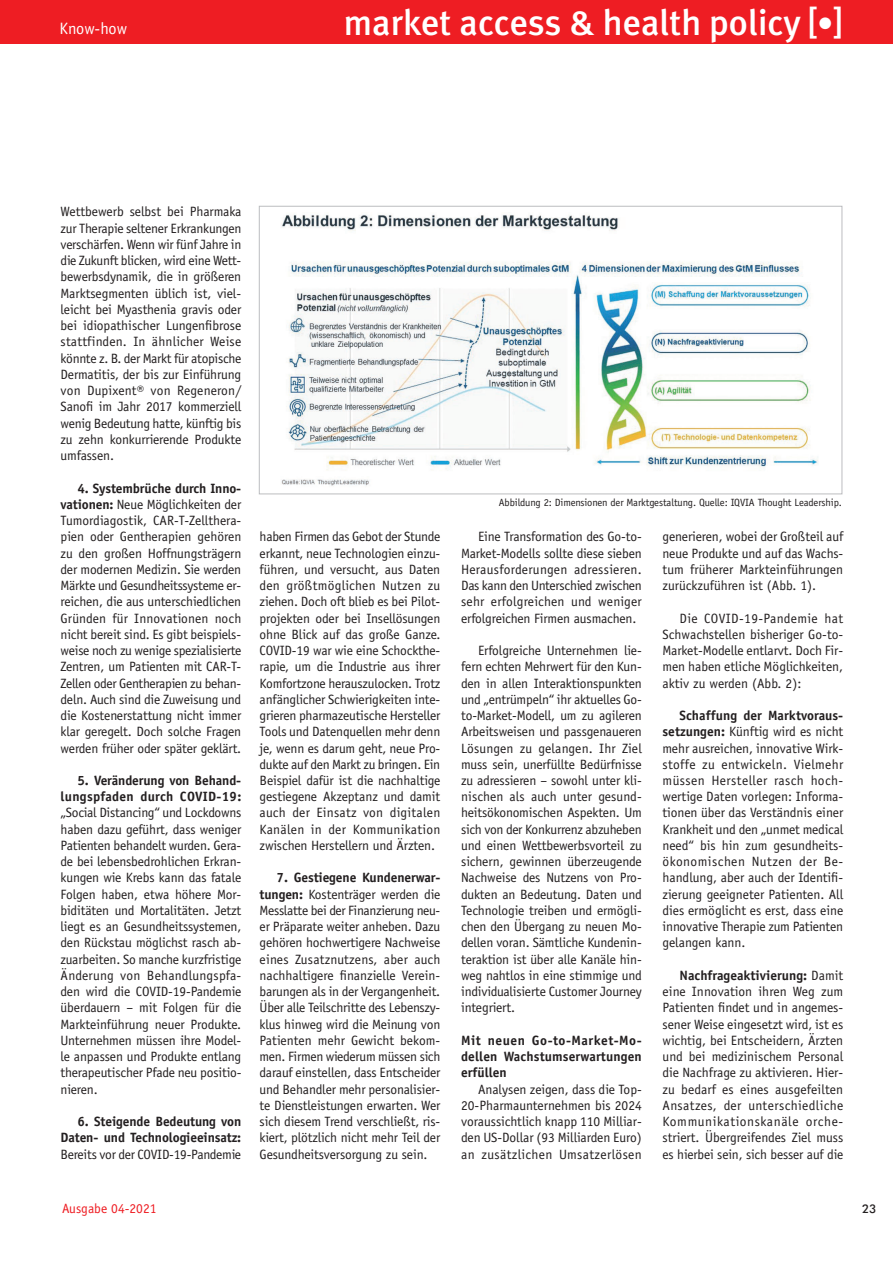
<style>
.page{position:relative;width:893px;height:1263px;background:#fff}
.page>*{position:absolute;margin:0;border:0;box-sizing:border-box;transform-origin:0 0}
.t1{font:500 36px "Meta Plus";color:#fff}
.Vorspann{font:16.5px "Officina Sans";color:#fff}
.Fließtext{font:13.5px/16.2px "Officina Sans";letter-spacing:-.01em;color:#231f20;text-align:justify}
.Fließtext-2{font:700 13.5px/16.2px "Officina Sans";letter-spacing:-.01em;color:#231f20;text-align:justify}
.t2{font:13.5px "Officina Sans";color:#ee1d23}
.t3{font:500 12px "Futura BT";color:#231f20}
._05_Bildunterschrift{font:10.5px "Officina Sans";letter-spacing:-.01em;color:#231f20}
.s1{font-size:33px}
.s2{font-weight:700}
.s3{font-weight:400}
</style>
<div class="page">
<div style="left:0;top:0;width:893px;height:44px;background:#ee1d23"></div>
<img style="left:281px;top:214px;width:537px;height:272px">
<div style="left:259px;top:206px;width:583px;height:288px;border:1px solid #bcbdc0"></div>
<p class="Vorspann" style="left:60px;top:18px;width:69px">Know-how</p>
<h1 class="t1" style="left:344px;top:1px;width:500px">market access &amp; health policy [<span class="s1">•</span>]</h1>
<p class="Fließtext" style="left:61px;top:204px;width:182px">Wettbewerb selbst bei Pharmaka zur Therapie seltener Erkrankungen verschärfen. Wenn wir fünf Jahre in die Zukunft blicken, wird eine Wett&shy;bewerbsdynamik, die in größeren Marktsegmenten üblich ist, viel&shy;leicht bei Myasthenia gravis oder bei idiopathischer Lungenfibrose stattfinden. In ähnlicher Weise könnte z. B. der Markt für atopische Dermatitis, der bis zur Einführung von Dupixent® von Regeneron/ Sanofi im Jahr 2017 kommerziell wenig Bedeutung hatte, künftig bis zu zehn konkurrierende Produkte umfassen.</p>
<p class="Fließtext" style="left:61px;top:480px;width:182px;text-indent:17px"><span class="s2">4. Systembrüche durch Inno&shy;vationen:</span> Neue Möglichkeiten der Tumordiagostik, CAR-T-Zellthera&shy;pien oder Gentherapien gehören zu den großen Hoffnungsträgern der modernen Medizin. Sie werden Märkte und Gesundheitssysteme er&shy;reichen, die aus unterschiedlichen Gründen für Innovationen noch nicht bereit sind. Es gibt beispiels&shy;weise noch zu wenige spezialisierte Zentren, um Patienten mit CAR-T-Zellen oder Gentherapien zu behan&shy;deln. Auch sind die Zuweisung und die Kostenerstattung nicht immer klar geregelt. Doch solche Fragen werden früher oder später geklärt.</p>
<p class="Fließtext" style="left:61px;top:772px;width:182px;text-indent:17px"><span class="s2">5. Veränderung von Behand&shy;lungspfaden durch COVID-19: </span>„Social Distancing“ und Lockdowns haben dazu geführt, dass weniger Patienten behandelt wurden. Gera&shy;de bei lebensbedrohlichen Erkran&shy;kungen wie Krebs kann das fatale Folgen haben, etwa höhere Mor&shy;biditäten und Mortalitäten. Jetzt liegt es an Gesundheitssystemen, den Rückstau möglichst rasch ab&shy;zuarbeiten. So manche kurzfristige Änderung von Behandlungspfa&shy;den wird die COVID-19-Pandemie überdauern – mit Folgen für die Markteinführung neuer Produkte.<br>Unternehmen müssen ihre Model&shy;le anpassen und Produkte entlang therapeutischer Pfade neu positio&shy;nieren.</p>
<p class="Fließtext-2" style="left:61px;top:1113px;width:182px;text-indent:17px">6. Steigende Bedeutung von Daten- und Technologieeinsatz:<br><span class="s3">Bereits vor der COVID-19-Pandemie</span></p>
<p class="Fließtext" style="left:260px;top:529px;width:182px">haben Firmen das Gebot der Stunde erkannt, neue Technologien einzu&shy;führen, und versucht, aus Daten den größtmöglichen Nutzen zu ziehen. Doch oft blieb es bei Pilot&shy;projekten oder bei Insellösungen ohne Blick auf das große Ganze.<br>COVID-19 war wie eine Schockthe&shy;rapie, um die Industrie aus ihrer Komfortzone herauszulocken. Trotz anfänglicher Schwierigkeiten inte&shy;grieren pharmazeutische Hersteller Tools und Datenquellen mehr denn je, wenn es darum geht, neue Pro&shy;dukte auf den Markt zu bringen. Ein Beispiel dafür ist die nachhaltige gestiegene Akzeptanz und damit auch der Einsatz von digitalen Kanälen in der Kommunikation zwischen Herstellern und Ärzten.</p>
<p class="Fließtext" style="left:260px;top:870px;width:182px;text-indent:17px"><span class="s2">7. Gestiegene Kundenerwar&shy;tungen:</span> Kostenträger werden die Messlatte bei der Finanzierung neu&shy;er Präparate weiter anheben. Dazu gehören hochwertigere Nachweise eines Zusatznutzens, aber auch nachhaltigere finanzielle Verein&shy;barungen als in der Vergangenheit.<br>Über alle Teilschritte des Lebenszy&shy;klus hinweg wird die Meinung von Patienten mehr Gewicht bekom&shy;men. Firmen wiederum müssen sich darauf einstellen, dass Entscheider und Behandler mehr personalisier&shy;te Dienstleistungen erwarten. Wer sich diesem Trend verschließt, ris&shy;kiert, plötzlich nicht mehr Teil der Gesundheitsversorgung zu sein.</p>
<p class="_05_Bildunterschrift" style="left:499px;top:496px;width:345px">Abbildung 2: Dimensionen der Marktgestaltung. Quelle: IQVIA Thought Leadership.</p>
<p class="Fließtext" style="left:461px;top:529px;width:182px;text-indent:17px">Eine Transformation des Go-to-Market-Modells sollte diese sieben Herausforderungen adressieren.<br>Das kann den Unterschied zwischen sehr erfolgreichen und weniger erfolgreichen Firmen ausmachen.</p>
<p class="Fließtext" style="left:461px;top:642px;width:182px;text-indent:17px">Erfolgreiche Unternehmen lie&shy;fern echten Mehrwert für den Kun&shy;den in allen Interaktionspunkten und „entrümpeln“ ihr aktuelles Go&shy;to-Market-Modell, um zu agileren Arbeitsweisen und passgenaueren Lösungen zu gelangen. Ihr Ziel muss sein, unerfüllte Bedürfnisse zu adressieren – sowohl unter kli&shy;nischen als auch unter gesund&shy;heitsökonomischen Aspekten. Um sich von der Konkurrenz abzuheben und einen Wettbewerbsvorteil zu sichern, gewinnen überzeugende Nachweise des Nutzens von Pro&shy;dukten an Bedeutung. Daten und Technologie treiben und ermögli&shy;chen den Übergang zu neuen Mo&shy;dellen voran. Sämtliche Kundenin&shy;teraktion ist über alle Kanäle hin&shy;weg nahtlos in eine stimmige und individualisierte Customer Journey integriert.</p>
<p class="Fließtext-2" style="left:461px;top:1032px;width:182px">Mit neuen Go-to-Market-Mo&shy;dellen Wachstumserwartungen erfüllen</p>
<p class="Fließtext" style="left:461px;top:1081px;width:182px;text-indent:17px">Analysen zeigen, dass die Top-20-Pharmaunternehmen bis 2024 voraussichtlich knapp 110 Milliar&shy;den US-Dollar (93 Milliarden Euro) an zusätzlichen Umsatzerlösen</p>
<p class="Fließtext" style="left:663px;top:529px;width:182px">generieren, wobei der Großteil auf neue Produkte und auf das Wachs&shy;tum früherer Markteinführungen zurückzuführen ist (Abb. 1).</p>
<p class="Fließtext" style="left:663px;top:610px;width:182px;text-indent:17px">Die COVID-19-Pandemie hat Schwachstellen bisheriger Go-to-Market-Modelle entlarvt. Doch Fir&shy;men haben etliche Möglichkeiten, aktiv zu werden (Abb. 2):</p>
<p class="Fließtext" style="left:663px;top:707px;width:182px;text-indent:17px"><span class="s2">Schaffung der Marktvoraus&shy;setzungen:</span> Künftig wird es nicht mehr ausreichen, innovative Wirk&shy;stoffe zu entwickeln. Vielmehr müssen Hersteller rasch hoch&shy;wertige Daten vorlegen: Informa&shy;tionen über das Verständnis einer Krankheit und den „unmet medical need“ bis hin zum gesundheits&shy;ökonomischen Nutzen der Be&shy;handlung, aber auch der Identifi&shy;zierung geeigneter Patienten. All dies ermöglicht es erst, dass eine innovative Therapie zum Patienten gelangen kann.</p>
<p class="Fließtext" style="left:663px;top:967px;width:182px;text-indent:17px"><span class="s2">Nachfrageaktivierung:</span> Damit eine Innovation ihren Weg zum Patienten findet und in angemes&shy;sener Weise eingesetzt wird, ist es wichtig, bei Entscheidern, Ärzten und bei medizinischem Personal die Nachfrage zu aktivieren. Hier&shy;zu bedarf es eines ausgefeilten Ansatzes, der unterschiedliche Kommunikationskanäle orche&shy;striert. Übergreifendes Ziel muss es hierbei sein, sich besser auf die</p>
<p class="t2" style="left:62px;top:1200px;width:96px">Ausgabe 04-2021</p>
<p class="t3" style="left:862px;top:1201px;width:16px">23</p>
</div>
